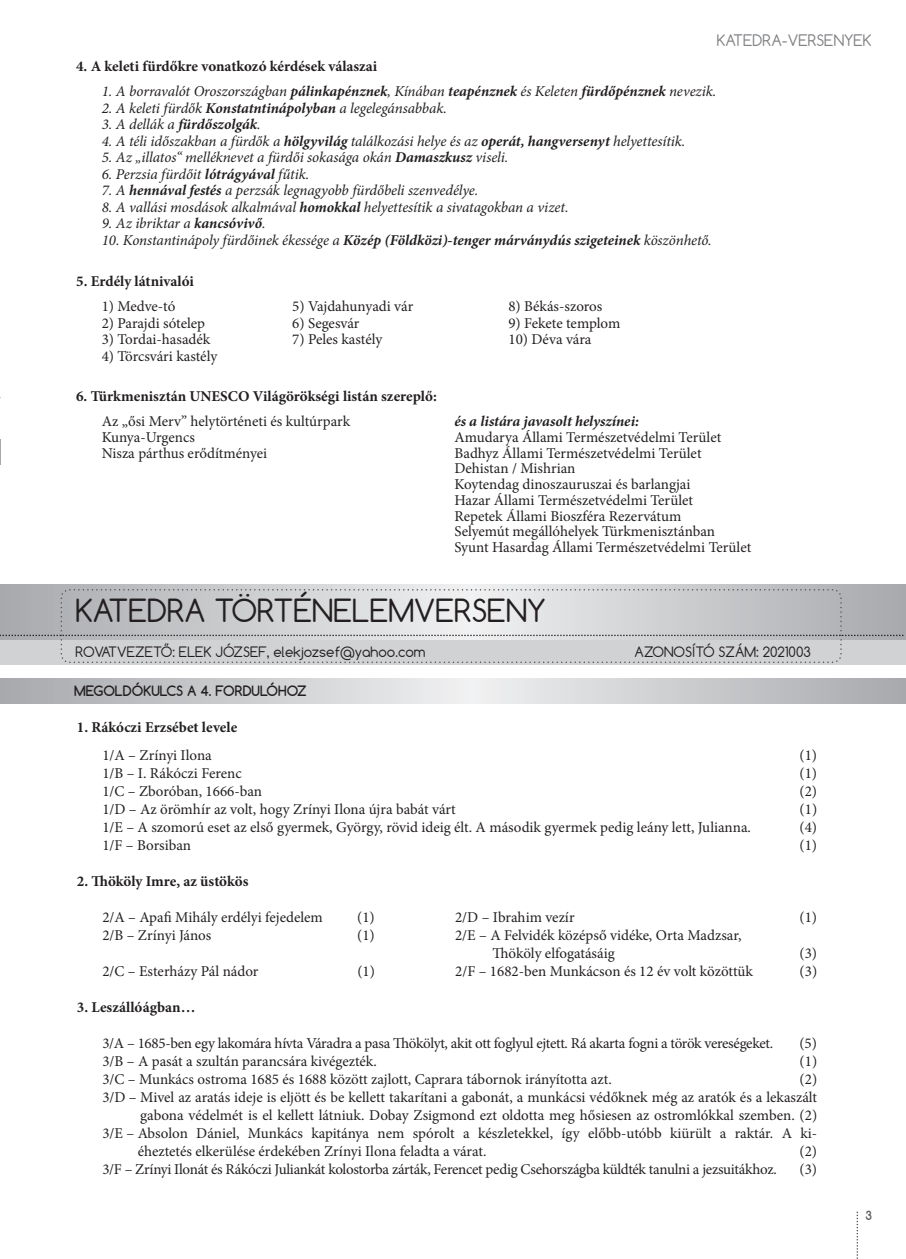
<style>
.page{position:relative;width:906px;height:1259px;background:#fff}
.page>*{position:absolute;margin:0;border:0;box-sizing:border-box;transform-origin:0 0}
.t1{font:30px "Comfortaa";color:#231f20}
.t2{font:15px/15.8px "Minion Pro";color:#231f20}
.t3{font:italic 15px "Minion Pro";letter-spacing:-.01em;color:#231f20}
.t4{font:15px "Minion Pro";letter-spacing:-.02em;color:#231f20}
.t5{font:700 15px "Minion Pro";color:#231f20}
.t6{font:italic 700 15px "Minion Pro";letter-spacing:-.005em;color:#231f20}
.t7{font:15px "Comfortaa";color:#808285}
.t8{font:13.5px "Comfortaa";color:#231f20}
.t9{font:700 13.5px "Comfortaa";color:#231f20}
.t10{font:700 12px "Comfortaa";color:#57585a}
.s1{font-weight:700}
.s2{font-weight:400}
</style>
<div class="page">
<svg style="left:0;top:440px;width:1px;height:25px"></svg>
<div style="left:0;top:640px;width:905px;height:25px;background:#d1d2d4"></div>
<svg style="left:61px;top:589px;width:780px;height:74px"></svg>
<svg style="left:0;top:602px;width:903px;height:48px"></svg>
<svg style="left:856px;top:1212px;width:2px;height:47px"></svg>
<p class="t7" style="left:716px;top:34px;width:156px">KATEDRA-VERSENYEK</p>
<p class="t5" style="left:76px;top:60px;width:302px">4. A keleti fürdőkre vonatkozó kérdések válaszai</p>
<p class="t3" style="left:102px;top:85px;width:616px">1. A borravalót Oroszországban <span class="s1">pálinkapénznek</span>, Kínában <span class="s1">teapénznek</span> és Keleten <span class="s1">fürdőpénznek</span> nevezik.</p>
<p class="t3" style="left:102px;top:102px;width:347px">2. A keleti fürdők <span class="s1">Konstatntinápolyban</span> a legelegánsabbak.</p>
<p class="t6" style="left:102px;top:118px;width:160px"><span class="s2">3. A dellák a</span> fürdőszolgák<span class="s2">.</span></p>
<p class="t3" style="left:102px;top:135px;width:585px">4. A téli időszakban a fürdők a <span class="s1">hölgyvilág</span> találkozási helye és az <span class="s1">operát, hangversenyt</span> helyettesítik.</p>
<p class="t3" style="left:102px;top:151px;width:408px">5. Az „illatos“ melléknevet a fürdői sokasága okán <span class="s1">Damaszkusz</span> viseli.</p>
<p class="t3" style="left:102px;top:168px;width:209px">6. Perzsia fürdőit <span class="s1">lótrágyával</span> fűtik.</p>
<p class="t3" style="left:102px;top:184px;width:378px">7. A <span class="s1">hennával festés</span> a perzsák legnagyobb fürdőbeli szenvedélye.</p>
<p class="t3" style="left:102px;top:201px;width:468px">8. A vallási mosdások alkalmával <span class="s1">homokkal</span> helyettesítik a sivatagokban a vizet.</p>
<p class="t3" style="left:102px;top:217px;width:165px">9. Az ibriktar a <span class="s1">kancsóvivő</span>.</p>
<p class="t3" style="left:102px;top:234px;width:611px">10. Konstantinápoly fürdőinek ékessége a <span class="s1">Közép (Földközi)-tenger márványdús szigeteinek</span> köszönhető.</p>
<p class="t5" style="left:76px;top:275px;width:119px">5. Erdély látnivalói</p>
<p class="t2" style="left:102px;top:300px;width:75px">1) Medve-tó</p>
<p class="t2" style="left:292px;top:300px;width:122px">5) Vajdahunyadi vár</p>
<p class="t2" style="left:508px;top:300px;width:95px">8) Békás-szoros</p>
<p class="t2" style="left:102px;top:316px;width:105px">2) Parajdi sótelep</p>
<p class="t2" style="left:292px;top:316px;width:69px">6) Segesvár</p>
<p class="t2" style="left:508px;top:316px;width:113px">9) Fekete templom</p>
<p class="t2" style="left:102px;top:333px;width:110px">3) Tordai-hasadék</p>
<p class="t2" style="left:292px;top:333px;width:91px">7) Peles kastély</p>
<p class="t2" style="left:508px;top:333px;width:84px">10) Déva vára</p>
<p class="t2" style="left:102px;top:349px;width:117px">4) Törcsvári kastély</p>
<p class="t5" style="left:76px;top:391px;width:362px">6. Türkmenisztán UNESCO Világörökségi listán szereplő:</p>
<p class="t2" style="left:102px;top:415px;width:250px">Az „ősi Merv” helytörténeti és kultúrpark</p>
<p class="t6" style="left:454px;top:415px;width:186px">és a listára javasolt helyszínei:</p>
<p class="t2" style="left:102px;top:430px;width:95px">Kunya-Urgencs</p>
<p class="t2" style="left:454px;top:430px;width:268px">Amudarya Állami Természetvédelmi Terület</p>
<p class="t2" style="left:102px;top:446px;width:167px">Nisza párthus erődítményei</p>
<p class="t2" style="left:454px;top:446px;width:298px">Badhyz Állami Természetvédelmi Terület Dehistan / Mishrian<br>Koytendag dinoszauruszai és barlangjai<br>Hazar Állami Természetvédelmi Terület<br>Repetek Állami Bioszféra Rezervátum<br>Selyemút megállóhelyek Türkmenisztánban Syunt Hasardag Állami Természetvédelmi Terület</p>
<h1 class="t1" style="left:75px;top:599px;width:472px">KATEDRA TÖRTÉNELEMVERSENY</h1>
<p class="t8" style="left:75px;top:646px;width:351px">ROVATVEZETŐ: ELEK JÓZSEF, elekjozsef@yahoo.com</p>
<p class="t9" style="left:74px;top:683px;width:234px">MEGOLDÓKULCS A 4. FORDULÓHOZ</p>
<p class="t8" style="left:634px;top:646px;width:178px">AZONOSÍTÓ SZÁM: 2021003</p>
<p class="t5" style="left:77px;top:721px;width:162px">1. Rákóczi Erzsébet levele</p>
<p class="t2" style="left:102px;top:749px;width:111px">1/A – Zrínyi Ilona</p>
<p class="t2" style="left:799px;top:749px;width:19px">(1)</p>
<p class="t2" style="left:102px;top:767px;width:141px">1/B – I. Rákóczi Ferenc</p>
<p class="t2" style="left:799px;top:767px;width:19px">(1)</p>
<p class="t2" style="left:102px;top:785px;width:161px">1/C – Zboróban, 1666-ban</p>
<p class="t2" style="left:799px;top:785px;width:19px">(2)</p>
<p class="t2" style="left:102px;top:803px;width:355px">1/D – Az örömhír az volt, hogy Zrínyi Ilona újra babát várt</p>
<p class="t2" style="left:799px;top:803px;width:19px">(1)</p>
<p class="t2" style="left:102px;top:821px;width:650px">1/E – A szomorú eset az első gyermek, György, rövid ideig élt. A második gyermek pedig leány lett, Julianna.</p>
<p class="t2" style="left:799px;top:821px;width:19px">(4)</p>
<p class="t2" style="left:102px;top:839px;width:90px">1/F – Borsiban</p>
<p class="t2" style="left:799px;top:839px;width:19px">(1)</p>
<p class="t5" style="left:77px;top:876px;width:173px">2. Thököly Imre, az üstökös</p>
<p class="t2" style="left:102px;top:911px;width:222px">2/A – Apafi Mihály erdélyi fejedelem</p>
<p class="t2" style="left:357px;top:911px;width:19px">(1)</p>
<p class="t2" style="left:455px;top:911px;width:121px">2/D – Ibrahim vezír</p>
<p class="t2" style="left:799px;top:911px;width:19px">(1)</p>
<p class="t2" style="left:102px;top:929px;width:111px">2/B – Zrínyi János</p>
<p class="t2" style="left:357px;top:929px;width:19px">(1)</p>
<p class="t2" style="left:492px;top:928px;width:250px;line-height:18px;text-indent:-37px">2/E – A Felvidék középső vidéke, Orta Madzsar,<br>Thököly elfogatásáig</p>
<p class="t2" style="left:799px;top:947px;width:19px">(3)</p>
<p class="t2" style="left:102px;top:965px;width:158px">2/C – Esterházy Pál nádor</p>
<p class="t2" style="left:357px;top:965px;width:19px">(1)</p>
<p class="t2" style="left:455px;top:965px;width:299px">2/F – 1682-ben Munkácson és 12 év volt közöttük</p>
<p class="t2" style="left:799px;top:965px;width:19px">(3)</p>
<p class="t5" style="left:77px;top:1002px;width:120px">3. Leszállóágban…</p>
<p class="t4" style="left:102px;top:1038px;width:672px">3/A – 1685-ben egy lakomára hívta Váradra a pasa Thökölyt, akit ott foglyul ejtett. Rá akarta fogni a török vereségeket.</p>
<p class="t2" style="left:799px;top:1037px;width:19px">(5)</p>
<p class="t2" style="left:102px;top:1055px;width:276px">3/B – A pasát a szultán parancsára kivégezték.</p>
<p class="t2" style="left:799px;top:1055px;width:19px">(1)</p>
<p class="t2" style="left:102px;top:1073px;width:511px">3/C – Munkács ostroma 1685 és 1688 között zajlott, Caprara tábornok irányította azt.</p>
<p class="t2" style="left:799px;top:1073px;width:19px">(2)</p>
<p class="t2" style="left:102px;top:1091px;width:716px">3/D – Mivel az aratás ideje is eljött és be kellett takarítani a gabonát, a munkácsi védőknek még az aratók és a lekaszált</p>
<p class="t2" style="left:140px;top:1109px;width:678px">gabona védelmét is el kellett látniuk. Dobay Zsigmond ezt oldotta meg hősiesen az ostromlókkal szemben. (2)</p>
<p class="t2" style="left:102px;top:1127px;width:716px">3/E – Absolon Dániel, Munkács kapitánya nem spórolt a készletekkel, így előbb-utóbb kiürült a raktár. A ki-</p>
<p class="t2" style="left:138px;top:1145px;width:350px">éheztetés elkerülése érdekében Zrínyi Ilona feladta a várat.</p>
<p class="t2" style="left:799px;top:1145px;width:19px">(2)</p>
<p class="t4" style="left:102px;top:1164px;width:675px">3/F – Zrínyi Ilonát és Rákóczi Juliankát kolostorba zárták, Ferencet pedig Csehországba küldték tanulni a jezsuitákhoz.</p>
<p class="t2" style="left:799px;top:1163px;width:19px">(3)</p>
<p class="t10" style="left:865px;top:1208px;width:8px">3</p>
</div>
